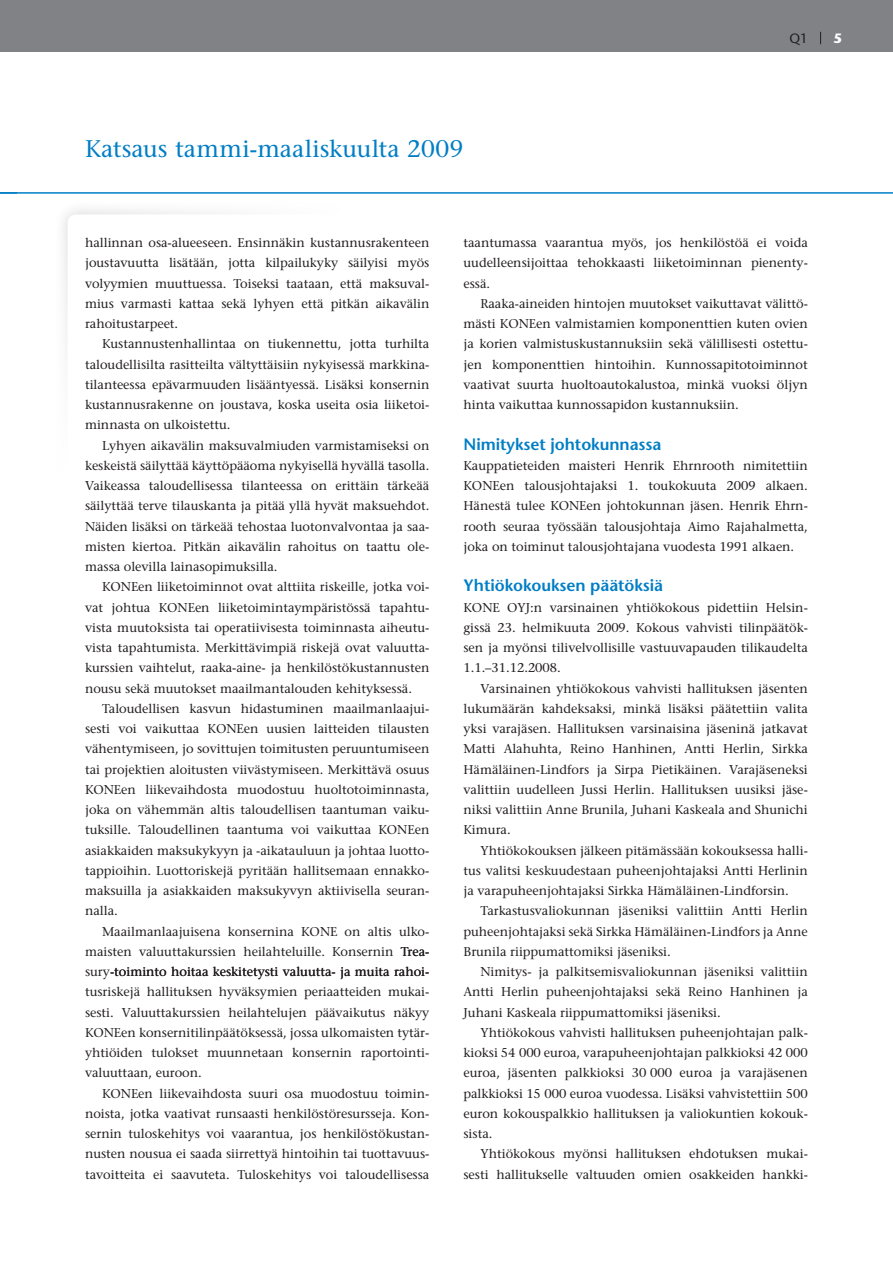
<style>
.page{position:relative;width:893px;height:1263px;background:#fff}
.page>*{position:absolute;margin:0;border:0;box-sizing:border-box;transform-origin:0 0}
.H_1_header_small{font:500 24px "Stone Serif Std";letter-spacing:.005em;color:#007ec5}
.H_2_sub_header{font:600 16.5px "Stone Sans Std";letter-spacing:-.005em;color:#007ec5}
.t1{font:500 13.5px "Stone Sans Std";color:#231f20}
.Page_Number{font:700 13.5px "Stone Sans Std";color:#fff}
.P_1_base_indent{font:500 12.75px/20.2px "Stone Serif Std";letter-spacing:-.005em;color:#231f20;text-align:justify}
.P_1_base{font:500 12.75px/20.2px "Stone Serif Std";letter-spacing:-.005em;color:#231f20;text-align:justify}
</style>
<div class="page">
<div style="left:0;top:0;width:893px;height:51px;background:#808285"></div>
<hr style="left:0;top:192px;width:893px;height:2px;background:#007ec5">
<svg style="left:820px;top:32px;width:1px;height:12px"></svg>
<p class="H_1_header_small" style="left:85px;top:134px;width:380px">Katsaus tammi-maaliskuulta 2009</p>
<p class="t1" style="left:789px;top:30px;width:20px">Q1</p>
<p class="Page_Number" style="left:833px;top:30px;width:10px">5</p>
<p class="P_1_base_indent" style="left:85px;top:233px;width:346px">hallinnan osa-alueeseen. Ensinnäkin kustannusrakenteen joustavuutta lisätään, jotta kilpailukyky säilyisi myös volyymien muuttuessa. Toiseksi taataan, että maksuval&shy;mius varmasti kattaa sekä lyhyen että pitkän aikavälin rahoitustarpeet.</p>
<p class="P_1_base_indent" style="left:85px;top:334px;width:346px;text-indent:17px">Kustannustenhallintaa on tiukennettu, jotta turhilta taloudellisilta rasitteilta vältyttäisiin nykyisessä markkina&shy;tilanteessa epävarmuuden lisääntyessä. Lisäksi konsernin kustannusrakenne on joustava, koska useita osia liiketoi&shy;minnasta on ulkoistettu.</p>
<p class="P_1_base_indent" style="left:85px;top:435px;width:346px;text-indent:17px">Lyhyen aikavälin maksuvalmiuden varmistamiseksi on keskeistä säilyttää käyttöpääoma nykyisellä hyvällä tasolla.<br>Vaikeassa taloudellisessa tilanteessa on erittäin tärkeää säilyttää terve tilauskanta ja pitää yllä hyvät maksuehdot.<br>Näiden lisäksi on tärkeää tehostaa luotonvalvontaa ja saa&shy;misten kiertoa. Pitkän aikavälin rahoitus on taattu ole&shy;massa olevilla lainasopimuksilla.</p>
<p class="P_1_base_indent" style="left:85px;top:577px;width:346px;text-indent:17px">KONEen liiketoiminnot ovat alttiita riskeille, jotka voi&shy;vat johtua KONEen liiketoimintaympäristössä tapahtu&shy;vista muutoksista tai operatiivisesta toiminnasta aiheutu&shy;vista tapahtumista. Merkittävimpiä riskejä ovat valuutta&shy;kurssien vaihtelut, raaka-aine- ja henkilöstökustannusten nousu sekä muutokset maailmantalouden kehityksessä.</p>
<p class="P_1_base_indent" style="left:85px;top:698px;width:346px;text-indent:17px">Taloudellisen kasvun hidastuminen maailmanlaajui&shy;sesti voi vaikuttaa KONEen uusien laitteiden tilausten vähentymiseen, jo sovittujen toimitusten peruuntumiseen tai projektien aloitusten viivästymiseen. Merkittävä osuus KONEen liikevaihdosta muodostuu huoltotoiminnasta, joka on vähemmän altis taloudellisen taantuman vaiku&shy;tuksille. Taloudellinen taantuma voi vaikuttaa KONEen asiakkaiden maksukykyyn ja -aikatauluun ja johtaa luotto&shy;tappioihin. Luottoriskejä pyritään hallitsemaan ennakko&shy;maksuilla ja asiakkaiden maksukyvyn aktiivisella seuran&shy;nalla.</p>
<p class="P_1_base_indent" style="left:85px;top:921px;width:346px;text-indent:17px">Maailmanlaajuisena konsernina KONE on altis ulko&shy;maisten valuuttakurssien heilahteluille. Konsernin Trea&shy;sury-toiminto hoitaa keskitetysti valuutta- ja muita rahoi&shy;tusriskejä hallituksen hyväksymien periaatteiden mukai&shy;sesti. Valuuttakurssien heilahtelujen päävaikutus näkyy KONEen konsernitilinpäätöksessä, jossa ulkomaisten tytär&shy;yhtiöiden tulokset muunnetaan konsernin raportointi&shy;valuuttaan, euroon.</p>
<p class="P_1_base_indent" style="left:85px;top:1083px;width:346px;text-indent:17px">KONEen liikevaihdosta suuri osa muodostuu toimin&shy;noista, jotka vaativat runsaasti henkilöstöresursseja. Kon&shy;sernin tuloskehitys voi vaarantua, jos henkilöstökustan&shy;nusten nousua ei saada siirrettyä hintoihin tai tuottavuus&shy;tavoitteita ei saavuteta. Tuloskehitys voi taloudellisessa</p>
<p class="P_1_base_indent" style="left:463px;top:233px;width:346px">taantumassa vaarantua myös, jos henkilöstöä ei voida uudelleensijoittaa tehokkaasti liiketoiminnan pienenty&shy;essä.</p>
<p class="P_1_base_indent" style="left:463px;top:293px;width:346px;text-indent:17px">Raaka-aineiden hintojen muutokset vaikuttavat välittö&shy;mästi KONEen valmistamien komponenttien kuten ovien ja korien valmistuskustannuksiin sekä välillisesti ostettu&shy;jen komponenttien hintoihin. Kunnossapitotoiminnot vaativat suurta huoltoautokalustoa, minkä vuoksi öljyn hinta vaikuttaa kunnossapidon kustannuksiin.</p>
<p class="H_2_sub_header" style="left:463px;top:434px;width:199px">Nimitykset johtokunnassa</p>
<p class="P_1_base" style="left:463px;top:455px;width:346px">Kauppatieteiden maisteri Henrik Ehrnrooth nimitettiin KONEen talousjohtajaksi 1. toukokuuta 2009 alkaen.<br>Hänestä tulee KONEen johtokunnan jäsen. Henrik Ehrn&shy;rooth seuraa työssään talousjohtaja Aimo Rajahalmetta, joka on toiminut talousjohtajana vuodesta 1991 alkaen.</p>
<p class="H_2_sub_header" style="left:463px;top:576px;width:201px">Yhtiökokouksen päätöksiä</p>
<p class="P_1_base" style="left:463px;top:597px;width:346px">KONE OYJ:n varsinainen yhtiökokous pidettiin Helsin&shy;gissä 23. helmikuuta 2009. Kokous vahvisti tilinpäätök&shy;sen ja myönsi tilivelvollisille vastuuvapauden tilikaudelta 1.1.–31.12.2008.</p>
<p class="P_1_base_indent" style="left:463px;top:678px;width:346px;text-indent:17px">Varsinainen yhtiökokous vahvisti hallituksen jäsenten lukumäärän kahdeksaksi, minkä lisäksi päätettiin valita yksi varajäsen. Hallituksen varsinaisina jäseninä jatkavat Matti Alahuhta, Reino Hanhinen, Antti Herlin, Sirkka Hämäläinen-Lindfors ja Sirpa Pietikäinen. Varajäseneksi valittiin uudelleen Jussi Herlin. Hallituksen uusiksi jäse&shy;niksi valittiin Anne Brunila, Juhani Kaskeala and Shunichi Kimura.</p>
<p class="P_1_base_indent" style="left:463px;top:840px;width:346px;text-indent:17px">Yhtiökokouksen jälkeen pitämässään kokouksessa halli&shy;tus valitsi keskuudestaan puheenjohtajaksi Antti Herlinin ja varapuheenjohtajaksi Sirkka Hämäläinen-Lindforsin.</p>
<p class="P_1_base_indent" style="left:463px;top:901px;width:346px;text-indent:17px">Tarkastusvaliokunnan jäseniksi valittiin Antti Herlin puheenjohtajaksi sekä Sirkka Hämäläinen-Lindfors ja Anne Brunila riippumattomiksi jäseniksi.</p>
<p class="P_1_base_indent" style="left:463px;top:962px;width:346px;text-indent:17px">Nimitys- ja palkitsemisvaliokunnan jäseniksi valittiin Antti Herlin puheenjohtajaksi sekä Reino Hanhinen ja Juhani Kaskeala riippumattomiksi jäseniksi.</p>
<p class="P_1_base_indent" style="left:463px;top:1022px;width:346px;text-indent:17px">Yhtiökokous vahvisti hallituksen puheenjohtajan palk&shy;kioksi 54 000 euroa, varapuheenjohtajan palkkioksi 42 000 euroa, jäsenten palkkioksi 30 000 euroa ja varajäsenen palkkioksi 15 000 euroa vuodessa. Lisäksi vahvistettiin 500 euron kokouspalkkio hallituksen ja valiokuntien kokouk&shy;sista.</p>
<p class="P_1_base_indent" style="left:463px;top:1144px;width:346px;text-align:right">Yhtiökokous myönsi hallituksen ehdotuksen mukai&shy;sesti hallitukselle valtuuden omien osakkeiden hankki-</p>
</div>
